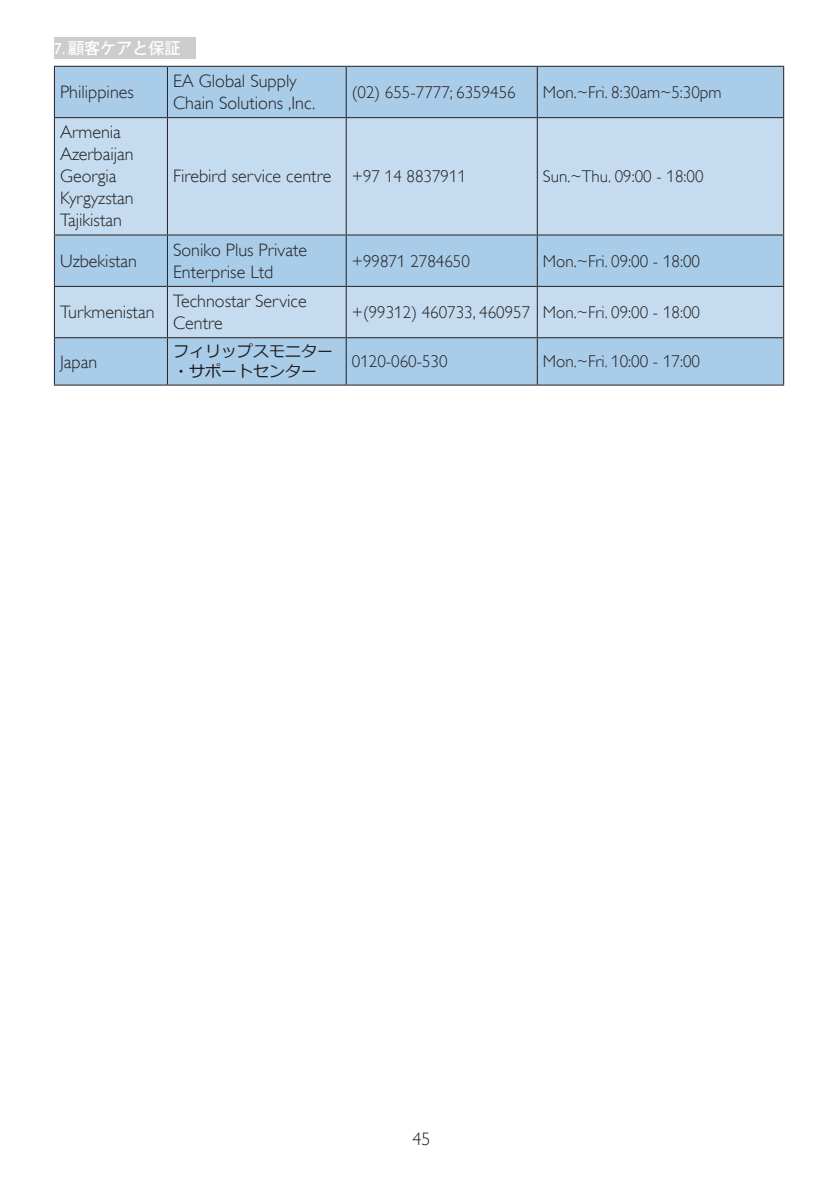
<style>
.page{position:relative;width:840px;height:1191px;background:#fff}
.page>*{position:absolute;margin:0;border:0;box-sizing:border-box;transform-origin:0 0}
.t1{font:18px/22px "Gill Sans Alt One WGL Light";color:#231f20}
.t2{font:17px "Gill Sans Alt One WGL Light";color:#231f20}
.t3{font:16px/20px "Meiryo";color:#231f20}
.t4{font:500 16px "Koz Go Pro";color:#fff}
.s1{font-family:"Gill Sans Alt One WGL";font-weight:400}
</style>
<div class="page">
<div style="left:54px;top:37px;width:142px;height:22px;background:#cdcdcd"></div>
<div style="left:55px;top:67px;width:727px;height:317px;background:#a9cce9"></div>
<svg style="left:55px;top:118px;width:727px;height:219px;background:#bdd7ed"></svg>
<hr style="left:54px;top:67px;width:1px;height:50px;background:#231f20">
<hr style="left:167px;top:67px;width:1px;height:50px;background:#231f20">
<hr style="left:345px;top:67px;width:1px;height:50px;background:#231f20">
<hr style="left:536px;top:67px;width:1px;height:50px;background:#231f20">
<hr style="left:782px;top:67px;width:1px;height:50px;background:#231f20">
<hr style="left:54px;top:235px;width:1px;height:51px;background:#231f20">
<hr style="left:167px;top:235px;width:1px;height:51px;background:#231f20">
<hr style="left:345px;top:235px;width:1px;height:51px;background:#231f20">
<hr style="left:536px;top:235px;width:1px;height:51px;background:#231f20">
<hr style="left:782px;top:235px;width:1px;height:51px;background:#231f20">
<hr style="left:54px;top:66px;width:113px;height:1px;background:#231f20">
<hr style="left:167px;top:66px;width:179px;height:1px;background:#231f20">
<hr style="left:346px;top:66px;width:191px;height:1px;background:#231f20">
<hr style="left:537px;top:66px;width:246px;height:1px;background:#231f20">
<hr style="left:54px;top:117px;width:113px;height:1px;background:#231f20">
<hr style="left:54px;top:118px;width:1px;height:116px;background:#231f20">
<hr style="left:54px;top:234px;width:113px;height:1px;background:#231f20">
<hr style="left:167px;top:117px;width:179px;height:1px;background:#231f20">
<hr style="left:167px;top:118px;width:1px;height:116px;background:#231f20">
<hr style="left:167px;top:234px;width:179px;height:1px;background:#231f20">
<hr style="left:346px;top:117px;width:191px;height:1px;background:#231f20">
<hr style="left:345px;top:118px;width:1px;height:116px;background:#231f20">
<hr style="left:346px;top:234px;width:191px;height:1px;background:#231f20">
<hr style="left:537px;top:117px;width:246px;height:1px;background:#231f20">
<hr style="left:536px;top:118px;width:1px;height:116px;background:#231f20">
<hr style="left:782px;top:118px;width:1px;height:116px;background:#231f20">
<hr style="left:537px;top:234px;width:246px;height:1px;background:#231f20">
<hr style="left:54px;top:286px;width:113px;height:1px;background:#231f20">
<hr style="left:54px;top:287px;width:1px;height:50px;background:#231f20">
<hr style="left:167px;top:286px;width:179px;height:1px;background:#231f20">
<hr style="left:167px;top:287px;width:1px;height:50px;background:#231f20">
<hr style="left:346px;top:286px;width:191px;height:1px;background:#231f20">
<hr style="left:345px;top:287px;width:1px;height:50px;background:#231f20">
<hr style="left:537px;top:286px;width:246px;height:1px;background:#231f20">
<hr style="left:536px;top:287px;width:1px;height:50px;background:#231f20">
<hr style="left:782px;top:287px;width:1px;height:50px;background:#231f20">
<hr style="left:54px;top:337px;width:113px;height:1px;background:#231f20">
<hr style="left:54px;top:338px;width:1px;height:46px;background:#231f20">
<hr style="left:54px;top:384px;width:113px;height:1px;background:#231f20">
<hr style="left:167px;top:337px;width:179px;height:1px;background:#231f20">
<hr style="left:167px;top:338px;width:1px;height:46px;background:#231f20">
<hr style="left:167px;top:384px;width:179px;height:1px;background:#231f20">
<hr style="left:346px;top:337px;width:191px;height:1px;background:#231f20">
<hr style="left:345px;top:338px;width:1px;height:46px;background:#231f20">
<hr style="left:346px;top:384px;width:191px;height:1px;background:#231f20">
<hr style="left:537px;top:337px;width:246px;height:1px;background:#231f20">
<hr style="left:536px;top:338px;width:1px;height:46px;background:#231f20">
<hr style="left:782px;top:338px;width:1px;height:46px;background:#231f20">
<hr style="left:537px;top:384px;width:246px;height:1px;background:#231f20">
<p class="t4" style="left:54px;top:37px;width:128px"><span class="s1">7.</span> 顧客ケアと保証</p>
<p class="t1" style="left:60px;top:81px;width:75px">Philippines</p>
<p class="t1" style="left:173px;top:70px;width:143px">EA Global Supply<br>Chain Solutions ,Inc.</p>
<p class="t2" style="left:351px;top:81px;width:165px">(02) 655-7777; 6359456</p>
<p class="t2" style="left:542px;top:81px;width:180px">Mon.~Fri. 8:30am~5:30pm</p>
<p class="t1" style="left:60px;top:121px;width:75px">Armenia<br>Azerbaijan<br>Georgia<br>Kyrgyzstan<br>Tajikistan</p>
<p class="t1" style="left:173px;top:165px;width:160px">Firebird service centre</p>
<p class="t2" style="left:351px;top:165px;width:116px">+97 14 8837911</p>
<p class="t2" style="left:542px;top:165px;width:162px">Sun.~Thu. 09:00 - 18:00</p>
<p class="t1" style="left:60px;top:250px;width:78px">Uzbekistan</p>
<p class="t1" style="left:173px;top:239px;width:135px">Soniko Plus Private<br>Enterprise Ltd</p>
<p class="t2" style="left:351px;top:250px;width:119px">+99871 2784650</p>
<p class="t2" style="left:542px;top:250px;width:158px">Mon.~Fri. 09:00 - 18:00</p>
<p class="t1" style="left:60px;top:301px;width:96px">Turkmenistan</p>
<p class="t1" style="left:173px;top:290px;width:135px">Technostar Service<br>Centre</p>
<p class="t2" style="left:351px;top:301px;width:180px">+(99312) 460733, 460957</p>
<p class="t2" style="left:542px;top:301px;width:158px">Mon.~Fri. 09:00 - 18:00</p>
<p class="t1" style="left:60px;top:350px;width:39px">Japan</p>
<p class="t3" style="left:173px;top:342px;width:161px">フィリップスモニター・サポートセンター</p>
<p class="t2" style="left:351px;top:350px;width:97px">0120-060-530</p>
<p class="t2" style="left:542px;top:350px;width:158px">Mon.~Fri. 10:00 - 17:00</p>
<p class="t1" style="left:412px;top:1127px;width:19px">45</p>
</div>
